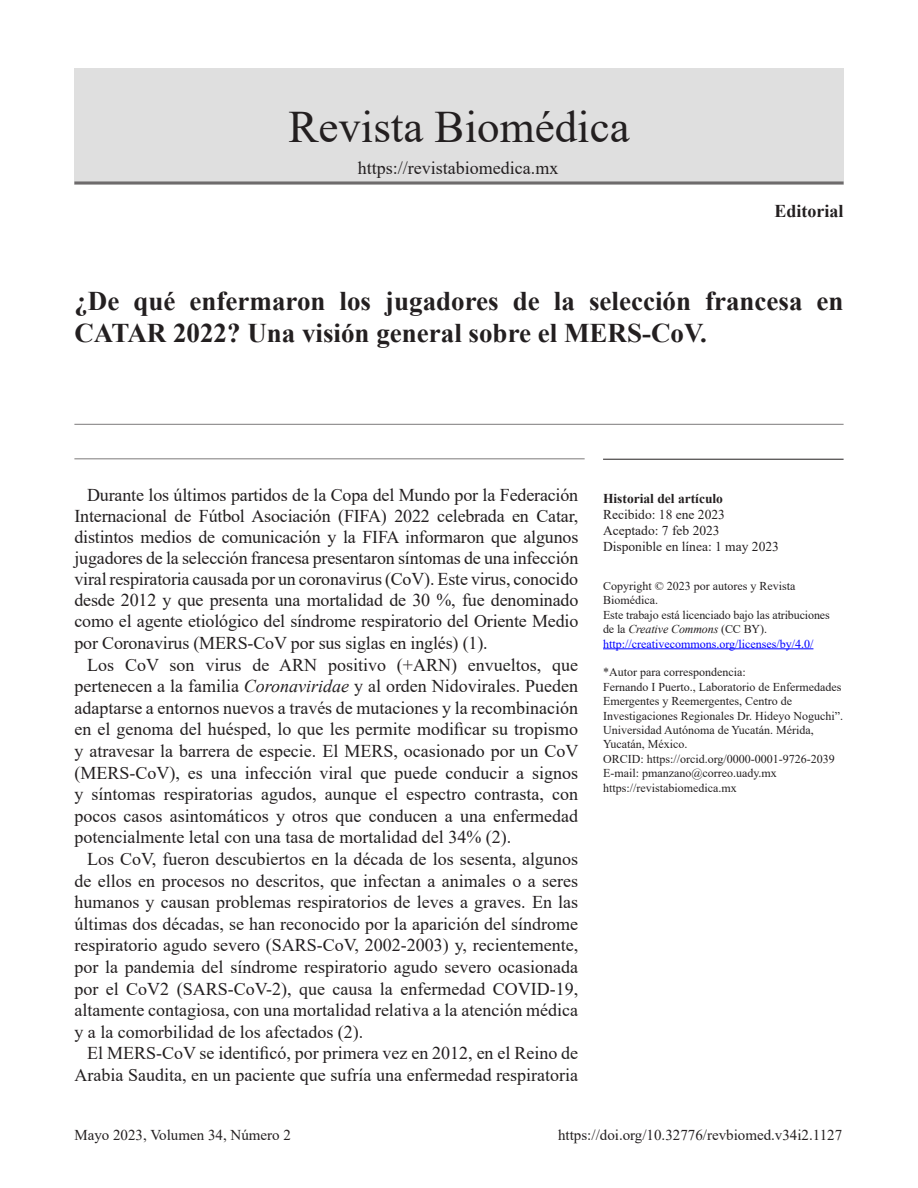
<style>
.page{position:relative;width:918px;height:1188px;background:#fff}
.page>*{position:absolute;margin:0;border:0;box-sizing:border-box;transform-origin:0 0}
.t1{font:45px "Times New Roman";color:#231f20}
.rb-pag1-Titulo1{font:700 27px/32.4px "Times New Roman";color:#231f20}
.t2{font:18px/21.6px "Times New Roman";color:#231f20;text-align:justify}
.t3{font:700 18px "Times New Roman";color:#231f20}
.rb-pie-primerapagina{font:15px "Times New Roman";color:#231f20}
.rb-historial-cuerpo{font:13.5px "Times New Roman";color:#231f20}
.rb-pag1-historial-ti{font:700 13.5px "Times New Roman";color:#231f20}
.rb-pag1-autor-corres{font:12px/14.4px "Times New Roman";color:#231f20}
.rb-pag1-licencia{font:12px/14.4px "Times New Roman";letter-spacing:-.01em;color:#231f20}
.rb-pag1-licencia-2{font:12px "Times New Roman";color:#00f}
.s1{font-style:italic}
</style>
<div class="page">
<div style="left:74px;top:68px;width:770px;height:116px;background:#dfdfdf"></div>
<hr style="left:74px;top:181px;width:770px;height:3px;background:#231f20">
<hr style="left:74px;top:424px;width:770px;height:1px;background:#231f20">
<hr style="left:74px;top:458px;width:511px;height:1px;background:#231f20">
<hr style="left:603px;top:459px;width:241px;height:1px;background:#231f20">
<hr style="left:603px;top:649px;width:210px;height:1px;background:#00f">
<h1 class="t1" style="left:288px;top:95px;width:343px">Revista Biomédica</h1>
<p class="t2" style="left:358px;top:157px;width:202px">https://revistabiomedica.mx</p>
<p class="t3" style="left:775px;top:198px;width:71px">Editorial</p>
<p class="rb-pag1-Titulo1" style="left:74px;top:284px;width:771px">¿De qué enfermaron los jugadores de la selección francesa en<br>CATAR 2022? Una visión general sobre el MERS-CoV.</p>
<p class="t2" style="left:74px;top:484px;width:505px;line-height:21.1px;text-indent:13px">Durante los últimos partidos de la Copa del Mundo por la Federación Internacional de Fútbol Asociación (FIFA) 2022 celebrada en Catar, distintos medios de comunicación y la FIFA informaron que algunos jugadores de la selección francesa presentaron síntomas de una infección viral respiratoria causada por un coronavirus (CoV). Este virus, conocido desde 2012 y que presenta una mortalidad de 30 %, fue denominado como el agente etiológico del síndrome respiratorio del Oriente Medio por Coronavirus (MERS-CoV por sus siglas en inglés) (1).</p>
<p class="t2" style="left:74px;top:653px;width:506px;text-indent:13px">Los CoV son virus de ARN positivo (+ARN) envueltos, que pertenecen a la familia <span class="s1">Coronaviridae</span> y al orden Nidovirales. Pueden adaptarse a entornos nuevos a través de mutaciones y la recombinación en el genoma del huésped, lo que les permite modificar su tropismo y atravesar la barrera de especie. El MERS, ocasionado por un CoV (MERS-CoV), es una infección viral que puede conducir a signos y síntomas respiratorias agudos, aunque el espectro contrasta, con pocos casos asintomáticos y otros que conducen a una enfermedad potencialmente letal con una tasa de mortalidad del 34% (2).</p>
<p class="t2" style="left:74px;top:848px;width:505px;text-indent:13px">Los CoV, fueron descubiertos en la década de los sesenta, algunos de ellos en procesos no descritos, que infectan a animales o a seres humanos y causan problemas respiratorios de leves a graves. En las últimas dos décadas, se han reconocido por la aparición del síndrome respiratorio agudo severo (SARS-CoV, 2002-2003) y, recientemente, por la pandemia del síndrome respiratorio agudo severo ocasionada por el CoV2 (SARS-CoV-2), que causa la enfermedad COVID-19, altamente contagiosa, con una mortalidad relativa a la atención médica y a la comorbilidad de los afectados (2).</p>
<p class="t2" style="left:74px;top:1042px;width:505px;text-align:right">El MERS-CoV se identificó, por primera vez en 2012, en el Reino de<br>Arabia Saudita, en un paciente que sufría una enfermedad respiratoria</p>
<p class="rb-pag1-historial-ti" style="left:603px;top:488px;width:122px">Historial del artículo</p>
<p class="rb-historial-cuerpo" style="left:603px;top:505px;width:123px">Recibido: 18 ene 2023</p>
<p class="rb-historial-cuerpo" style="left:603px;top:521px;width:118px">Aceptado: 7 feb 2023</p>
<p class="rb-historial-cuerpo" style="left:603px;top:537px;width:177px">Disponible en línea: 1 may 2023</p>
<p class="rb-pag1-licencia" style="left:603px;top:578px;width:194px">Copyright © 2023 por autores y Revista<br>Biomédica.</p>
<p class="rb-pag1-licencia" style="left:603px;top:607px;width:228px">Este trabajo está licenciado bajo las atribuciones de la <span class="s1">Creative Commons</span> (CC BY).</p>
<p class="rb-pag1-licencia-2" style="left:603px;top:635px;width:212px">http://creativecommons.org/licenses/by/4.0/</p>
<p class="rb-pag1-autor-corres" style="left:603px;top:665px;width:144px">*Autor para correspondencia:</p>
<p class="rb-pag1-autor-corres" style="left:603px;top:679px;width:241px">Fernando I Puerto., Laboratorio de Enfermedades Emergentes y Reemergentes, Centro de Investigaciones Regionales Dr. Hideyo Noguchi”.<br>Universidad Autónoma de Yucatán. Mérida, Yucatán, México.</p>
<p class="rb-pag1-autor-corres" style="left:603px;top:751px;width:233px">ORCID: https://orcid.org/0000-0001-9726-2039</p>
<p class="rb-pag1-autor-corres" style="left:603px;top:766px;width:175px">E-mail: pmanzano@correo.uady.mx</p>
<p class="rb-pag1-autor-corres" style="left:603px;top:780px;width:135px">https://revistabiomedica.mx</p>
<p class="rb-pie-primerapagina" style="left:74px;top:1124px;width:218px">Mayo 2023, Volumen 34, Número 2</p>
<p class="rb-pie-primerapagina" style="left:558px;top:1124px;width:286px">https://doi.org/10.32776/revbiomed.v34i2.1127</p>
</div>
